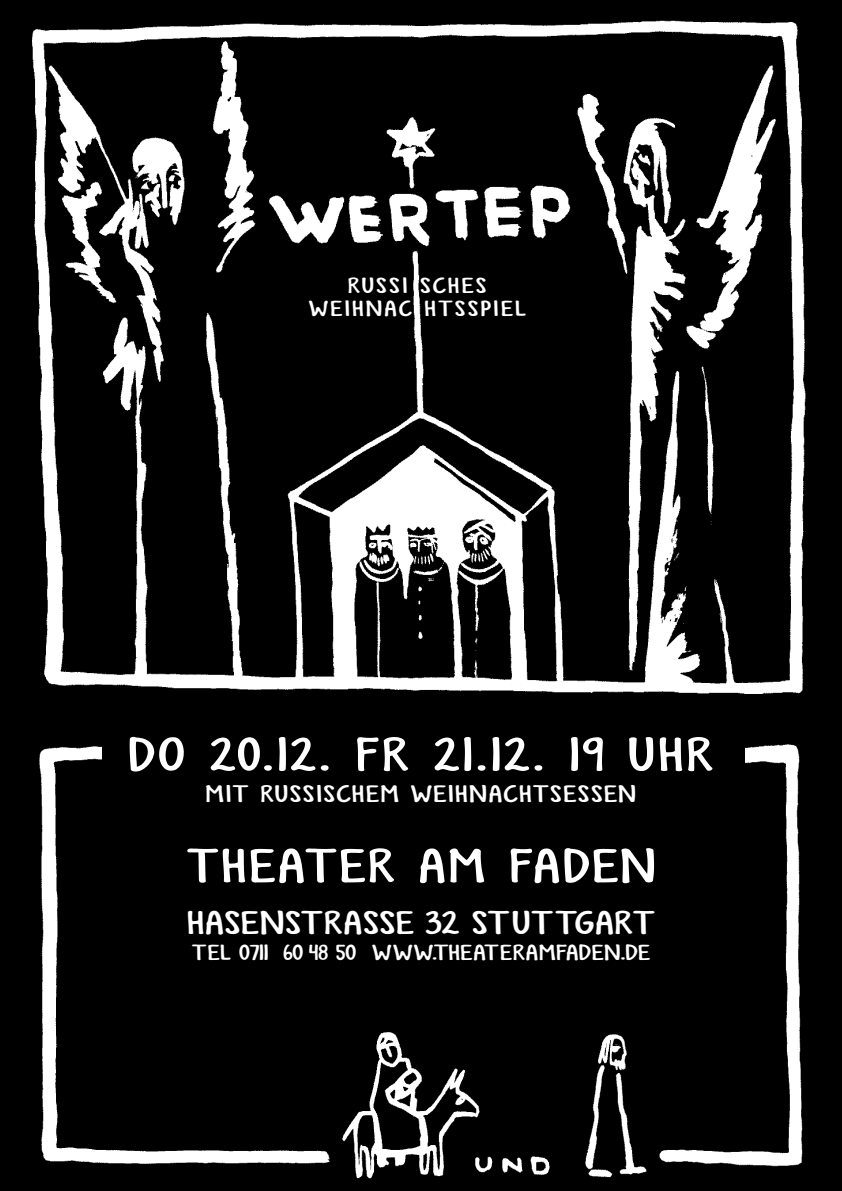
<style>
.page{position:relative;width:842px;height:1191px;background:#000}
.page>*{position:absolute;margin:0;border:0;box-sizing:border-box;transform-origin:0 0}
.t1{font:48px "KG Empireof Dirt";letter-spacing:.045em;color:#fff;scale:1.5 1}
.t2{font:33px "KG Empireof Dirt";letter-spacing:.015em;color:#fff;scale:1.5 1}
.t3{font:24px "KG Empireof Dirt";letter-spacing:.045em;color:#fff;scale:1.5 1}
.t4{font:22px "KG Empireof Dirt";color:#fff;scale:1.5 1}
.t5{font:22px/23px "KG Empireof Dirt";letter-spacing:.065em;color:#fff;scale:1.5 1}
</style>
<div class="page">
<img style="left:33px;top:20px;width:773px;height:673px">
<img style="left:39px;top:744px;width:764px;height:435px">
<div style="left:102px;top:709px;width:642px;height:59px;background:#000"></div>
<p class="t5" style="left:309px;top:274px;width:146px;text-indent:93px">I SCHES<br>WEIHNAC HTSSPIEL</p>
<p class="t5" style="left:348px;top:274px;width:19px">RUSS</p>
<p class="t1" style="left:129px;top:727px;width:391px">DO 20.12. FR 21.12. 19 UHR</p>
<p class="t3" style="left:206px;top:780px;width:288px">MIT RUSSISCHEM WEIHNACHTSESSEN</p>
<p class="t1" style="left:186px;top:838px;width:314px">THEATER AM FADEN</p>
<p class="t2" style="left:187px;top:904px;width:91px">HASENSTRA</p>
<p class="t2" style="left:363px;top:904px;width:170px">SSE 32 STUTTGART</p>
<p class="t4" style="left:192px;top:940px;width:171px">TEL 0711 60 48 50 WWW.THEATERAMFADEN</p>
<p class="t5" style="left:620px;top:941px;width:13px">.DE</p>
</div>
